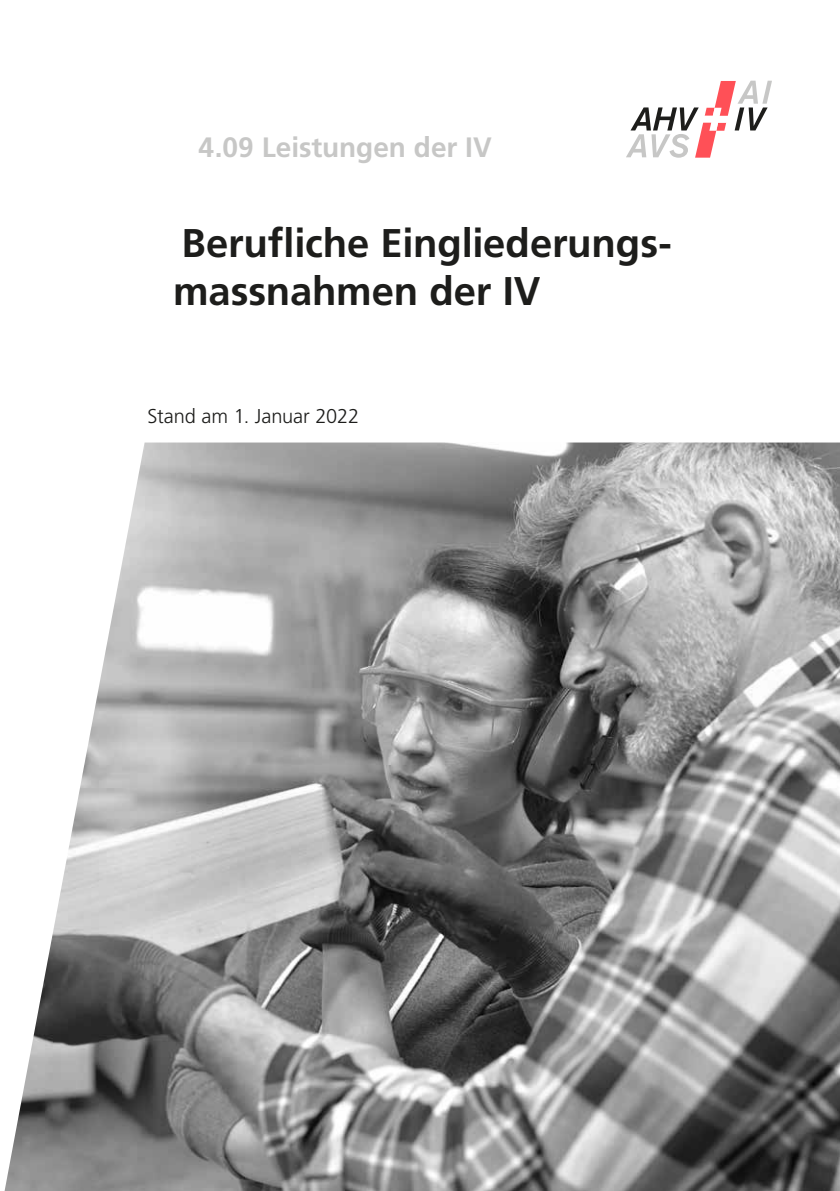
<style>
.page{position:relative;width:840px;height:1191px;background:#fff}
.page>*{position:absolute;margin:0;border:0;box-sizing:border-box;transform-origin:0 0}
.MB_Titel{font:700 40px "Frutiger LT Std";letter-spacing:-.005em;color:#1d1d1b}
.MB_Gruppe_Titelseite{font:700 28px "Frutiger LT Std";color:#c7c7c6}
.Grundtext{font:300 20px "Frutiger LT Std";letter-spacing:-.005em;color:#1d1d1b}
</style>
<div class="page">
<svg style="left:626px;top:81px;width:145px;height:77px"></svg>
<img style="left:4px;top:442px;width:835px;height:749px">
<p class="MB_Gruppe_Titelseite" style="left:198px;top:131px;width:294px">4.09 Leistungen der IV</p>
<p class="MB_Titel" style="left:181px;top:219px;width:491px">Berufliche Eingliederungs-</p>
<p class="MB_Titel" style="left:173px;top:267px;width:369px">massnahmen der IV</p>
<p class="Grundtext" style="left:147px;top:405px;width:213px">Stand am 1. Januar 2022</p>
</div>
